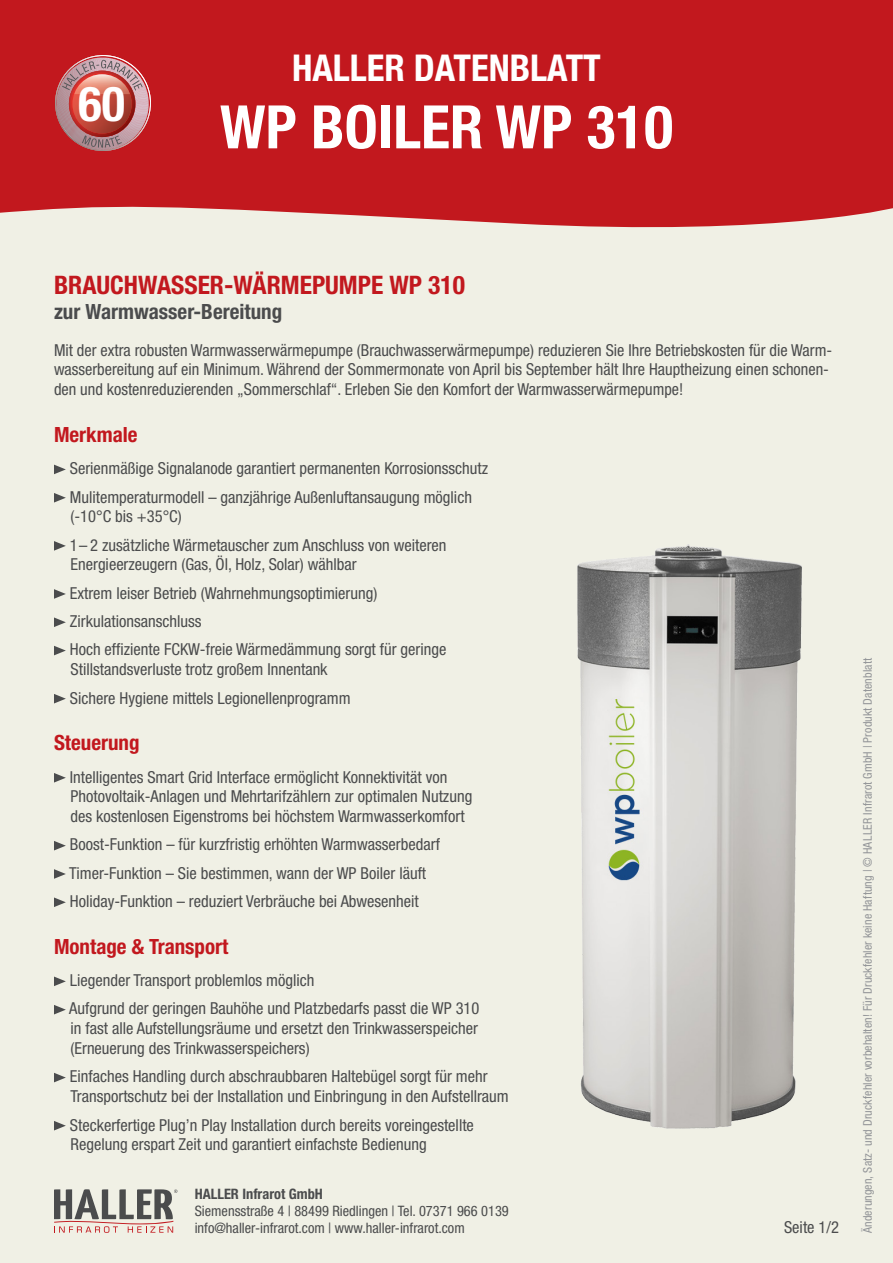
<style>
.page{position:relative;width:893px;height:1263px;background:#f0f0e5}
.page>*{position:absolute;margin:0;border:0;box-sizing:border-box;transform-origin:0 0}
.t1{font:700 condensed 60px "Helvetica Neue";color:#fff}
.t2{font:700 condensed 48.3px "Helvetica Neue";color:#fff}
.t3{font:700 condensed 36.75px "Helvetica Neue";color:#fff}
.t4{font:700 condensed 25.5px "Helvetica Neue LT Std";color:#c2181e}
.t5{font:700 condensed 21px "Helvetica Neue LT Std";color:#c2181e}
.t6{font:700 condensed 21px "Helvetica Neue LT Std";color:#4b4c4d}
.t7{font:condensed 16.5px/28.3px "Helvetica Neue LT Std";color:#4b4c4d}
.t8{font:condensed 14.4px/16.8px "Helvetica Neue LT Std";color:#4b4c4d}
.t9{font:700 condensed 14.4px "Helvetica Neue LT Std";color:#4b4c4d}
.t10{font:condensed 12px "Helvetica Neue LT Std";letter-spacing:.01em;color:#939598}
</style>
<div class="page">
<div style="left:0;top:0;width:893px;height:228px;background:#c2181e"></div>
<svg style="left:54px;top:1189px;width:123px;height:44px"></svg>
<svg style="left:55px;top:55px;width:96px;height:96px;background:#bf6160"></svg>
<svg style="left:54px;top:465px;width:12px;height:9px"></svg>
<svg style="left:54px;top:493px;width:12px;height:9px"></svg>
<svg style="left:54px;top:541px;width:12px;height:10px"></svg>
<svg style="left:54px;top:589px;width:12px;height:10px"></svg>
<svg style="left:54px;top:617px;width:12px;height:10px"></svg>
<svg style="left:54px;top:646px;width:12px;height:9px"></svg>
<svg style="left:54px;top:694px;width:12px;height:9px"></svg>
<svg style="left:54px;top:773px;width:12px;height:9px"></svg>
<svg style="left:54px;top:841px;width:12px;height:9px"></svg>
<svg style="left:54px;top:869px;width:12px;height:10px"></svg>
<svg style="left:54px;top:897px;width:12px;height:10px"></svg>
<img style="left:577px;top:544px;width:225px;height:585px">
<svg style="left:54px;top:976px;width:12px;height:10px"></svg>
<svg style="left:54px;top:1005px;width:12px;height:9px"></svg>
<svg style="left:54px;top:1073px;width:12px;height:9px"></svg>
<svg style="left:54px;top:1121px;width:12px;height:9px"></svg>
<h2 class="t2" style="left:79px;top:64px;width:48px">60</h2>
<h3 class="t3" style="left:292px;top:37px;width:310px">HALLER DATENBLATT</h3>
<h1 class="t1" style="left:220px;top:77px;width:455px">WP BOILER WP 310</h1>
<h3 class="t4" style="left:54px;top:269px;width:412px">BRAUCHWASSER-WÄRMEPUMPE WP 310</h3>
<p class="t6" style="left:54px;top:299px;width:230px">zur Warmwasser-Bereitung</p>
<p class="t7" style="left:54px;top:340px;width:780px;line-height:19.8px">Mit der extra robusten Warmwasserwärmepumpe (Brauchwasserwärmepumpe) reduzieren Sie Ihre Betriebskosten für die Warm&shy;wasserbereitung auf ein Minimum. Während der Sommermonate von April bis September hält Ihre Hauptheizung einen schonen&shy;den und kostenreduzierenden „Sommerschlaf“. Erleben Sie den Komfort der Warmwasserwärmepumpe!</p>
<p class="t5" style="left:54px;top:421px;width:85px">Merkmale</p>
<p class="t7" style="left:70px;top:454px;width:420px">Serienmäßige Signalanode garantiert permanenten Korrosionsschutz<br>Mulitemperaturmodell – ganzjährige Außenluftansaugung möglich</p>
<p class="t7" style="left:70px;top:502px;width:378px">(-10°C bis +35°C)<br>1 – 2 zusätzliche Wärmetauscher zum Anschluss von weiteren</p>
<p class="t7" style="left:70px;top:550px;width:378px">Energieerzeugern (Gas, Öl, Holz, Solar) wählbar<br>Extrem leiser Betrieb (Wahrnehmungsoptimierung)<br>Zirkulationsanschluss<br>Hoch effiziente FCKW-freie Wärmedämmung sorgt für geringe</p>
<p class="t7" style="left:70px;top:655px;width:282px">Stillstandsverluste trotz großem Innentank<br>Sichere Hygiene mittels Legionellenprogramm</p>
<p class="t5" style="left:54px;top:730px;width:87px">Steuerung</p>
<p class="t7" style="left:70px;top:767px;width:404px;line-height:19.8px">Intelligentes Smart Grid Interface ermöglicht Konnektivität von<br>Photovoltaik-Anlagen und Mehrtarifzählern zur optimalen Nutzung des kostenlosen Eigenstroms bei höchstem Warmwasserkomfort</p>
<p class="t7" style="left:69px;top:830px;width:372px">Boost-Funktion – für kurzfristig erhöhten Warmwasserbedarf<br>Timer-Funktion – Sie bestimmen, wann der WP Boiler läuft<br>Holiday-Funktion – reduziert Verbräuche bei Abwesenheit</p>
<p class="t5" style="left:54px;top:933px;width:176px">Montage &amp; Transport</p>
<p class="t7" style="left:69px;top:966px;width:412px">Liegender Transport problemlos möglich<br>Aufgrund der geringen Bauhöhe und Platzbedarfs passt die WP 310</p>
<p class="t7" style="left:71px;top:1018px;width:409px;line-height:19.8px">in fast alle Aufstellungsräume und ersetzt den Trinkwasserspeicher (Erneuerung des Trinkwasserspeichers)</p>
<p class="t7" style="left:70px;top:1066px;width:441px;line-height:19.8px">Einfaches Handling durch abschraubbaren Haltebügel sorgt für mehr<br>Transportschutz bei der Installation und Einbringung in den Aufstellraum</p>
<p class="t7" style="left:70px;top:1115px;width:406px;line-height:19.8px">Steckerfertige Plug’n Play Installation durch bereits voreingestellte<br>Regelung erspart Zeit und garantiert einfachste Bedienung</p>
<p class="t9" style="left:195px;top:1185px;width:130px">HALLER Infrarot GmbH</p>
<p class="t8" style="left:195px;top:1202px;width:316px">Siemensstraße 4 | 88499 Riedlingen | Tel. 07371 966 0139 info@haller-infrarot.com | www.haller-infrarot.com</p>
<p class="t7" style="left:784px;top:1213px;width:56px">Seite 1/2</p>
<p class="t10" style="left:861px;top:1233px;width:577px;rotate:-90deg">Änderungen, Satz- und Druckfehler vorbehalten! Für Druckfehler keine Haftung | © HALLER Infrarot GmbH | Produkt Datenblatt</p>
</div>
